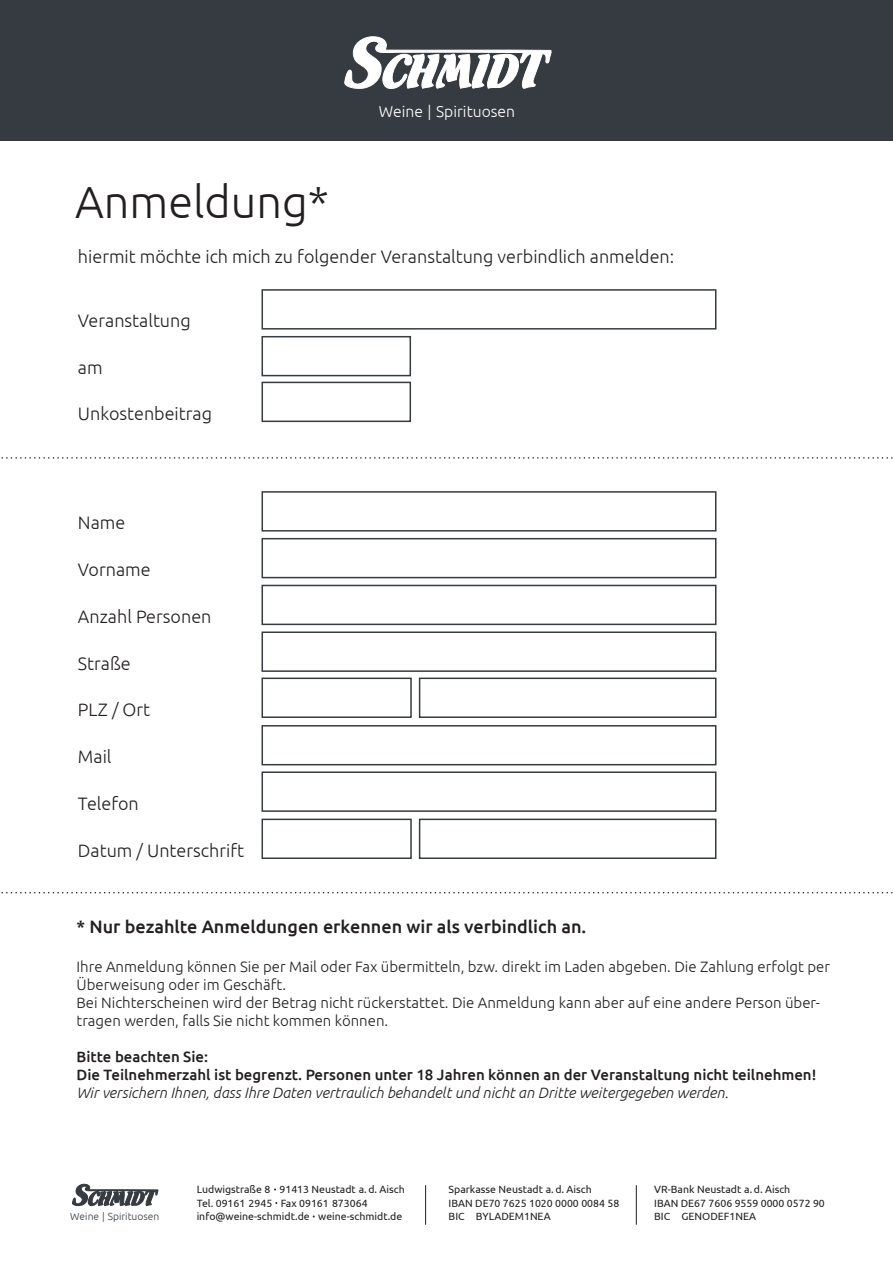
<style>
.page{position:relative;width:893px;height:1263px;background:#fff}
.page>*{position:absolute;margin:0;border:0;box-sizing:border-box;transform-origin:0 0}
.t1{font:300 45px "Ubuntu";color:#231f20}
.t2{font:300 18px "Ubuntu";color:#231f20}
.t3{font:500 18px "Ubuntu";color:#231f20}
.t4{font:300 15.75px "Ubuntu";color:#fff}
.t5{font:300 15px/18px "Ubuntu";color:#231f20}
.t6{font:500 15px/18px "Ubuntu";color:#231f20}
.t7{font:italic 300 15px "Ubuntu";color:#231f20}
.t8{font:10.5px/13.5px "Ubuntu";color:#231f20}
.t9{font:300 10.2px "Ubuntu";color:#353b40}
</style>
<div class="page">
<div style="left:0;top:0;width:893px;height:140px;background:#353b40"></div>
<svg style="left:344px;top:36px;width:208px;height:53px"></svg>
<svg style="left:72px;top:1184px;width:86px;height:22px"></svg>
<hr style="left:425px;top:1185px;width:1px;height:40px;background:#231f20">
<hr style="left:636px;top:1185px;width:1px;height:40px;background:#231f20">
<div style="left:261px;top:491px;width:455px;height:40px;border:2px solid #353b40"></div>
<div style="left:261px;top:289px;width:455px;height:41px;border:2px solid #353b40"></div>
<div style="left:261px;top:336px;width:150px;height:40px;border:2px solid #353b40"></div>
<div style="left:261px;top:382px;width:150px;height:40px;border:2px solid #353b40"></div>
<div style="left:261px;top:538px;width:455px;height:40px;border:2px solid #353b40"></div>
<div style="left:261px;top:585px;width:455px;height:40px;border:2px solid #353b40"></div>
<div style="left:261px;top:631px;width:455px;height:41px;border:2px solid #353b40"></div>
<div style="left:261px;top:725px;width:455px;height:40px;border:2px solid #353b40"></div>
<div style="left:261px;top:771px;width:455px;height:41px;border:2px solid #353b40"></div>
<div style="left:261px;top:819px;width:151px;height:40px;border:2px solid #353b40"></div>
<div style="left:261px;top:677px;width:151px;height:41px;border:2px solid #353b40"></div>
<div style="left:419px;top:677px;width:297px;height:41px;border:2px solid #353b40"></div>
<div style="left:419px;top:819px;width:297px;height:40px;border:2px solid #353b40"></div>
<svg style="left:1px;top:457px;width:892px;height:2px"></svg>
<svg style="left:1px;top:892px;width:892px;height:1px"></svg>
<h1 class="t1" style="left:75px;top:175px;width:255px">Anmeldung*</h1>
<p class="t4" style="left:379px;top:101px;width:138px">Weine | Spirituosen</p>
<p class="t2" style="left:78px;top:245px;width:598px">hiermit möchte ich mich zu folgender Veranstaltung verbindlich anmelden:</p>
<p class="t2" style="left:78px;top:310px;width:114px">Veranstaltung</p>
<p class="t2" style="left:78px;top:357px;width:26px">am</p>
<p class="t2" style="left:78px;top:402px;width:136px">Unkostenbeitrag</p>
<p class="t2" style="left:78px;top:512px;width:49px">Name</p>
<p class="t2" style="left:78px;top:559px;width:74px">Vorname</p>
<p class="t2" style="left:78px;top:605px;width:135px">Anzahl Personen</p>
<p class="t2" style="left:78px;top:652px;width:54px">Straße</p>
<p class="t2" style="left:78px;top:698px;width:74px">PLZ / Ort</p>
<p class="t2" style="left:78px;top:746px;width:35px">Mail</p>
<p class="t2" style="left:78px;top:792px;width:62px">Telefon</p>
<p class="t2" style="left:78px;top:839px;width:168px">Datum / Unterschrift</p>
<p class="t3" style="left:77px;top:915px;width:511px">* Nur bezahlte Anmeldungen erkennen wir als verbindlich an.</p>
<p class="t5" style="left:77px;top:957px;width:755px">Ihre Anmeldung können Sie per Mail oder Fax übermitteln, bzw. direkt im Laden abgeben. Die Zahlung erfolgt per Überweisung oder im Geschäft.<br>Bei Nichterscheinen wird der Betrag nicht rückerstattet. Die Anmeldung kann aber auf eine andere Person über&shy;tragen werden, falls Sie nicht kommen können.</p>
<p class="t6" style="left:77px;top:1047px;width:741px">Bitte beachten Sie:<br>Die Teilnehmerzahl ist begrenzt. Personen unter 18 Jahren können an der Veranstaltung nicht teilnehmen!</p>
<p class="t7" style="left:77px;top:1084px;width:653px">Wir versichern Ihnen, dass Ihre Daten vertraulich behandelt und nicht an Dritte weitergegeben werden.</p>
<p class="t9" style="left:70px;top:1210px;width:90px">Weine | Spirituosen</p>
<p class="t8" style="left:197px;top:1182px;width:210px">Ludwigstraße 8 91413 Neustadt a. d. Aisch<br>Tel. 09161 2945 Fax 09161 873064 info@weine-schmidt.de weine-schmidt.de</p>
<p class="t8" style="left:449px;top:1182px;width:172px">Sparkasse Neustadt a. d. Aisch<br>IBAN DE70 7625 1020 0000 0084 58<br>BIC BYLADEM1NEA</p>
<p class="t8" style="left:654px;top:1182px;width:172px">VR-Bank Neustadt a. d. Aisch<br>IBAN DE67 7606 9559 0000 0572 90<br>BIC GENODEF1NEA</p>
</div>
